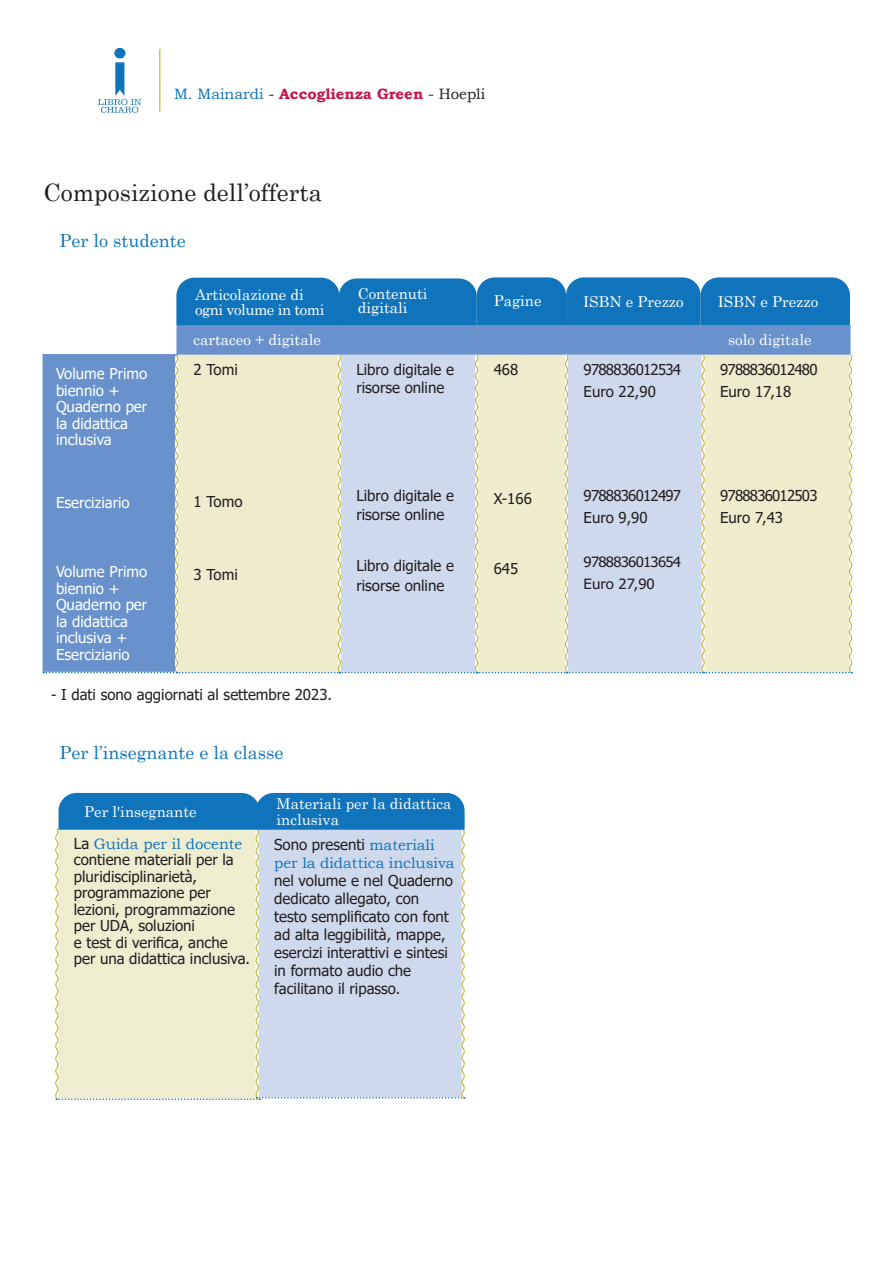
<style>
.page{position:relative;width:893px;height:1263px;background:#fff}
.page>*{position:absolute;margin:0;border:0;box-sizing:border-box;transform-origin:0 0}
.t1{font:24px "Century";color:#231f20}
.t2{font:18px "Century";color:#1074bc}
.t3{font:15px/18px "Tahoma";color:#231f20}
.t4{font:15px/16.5px "Century";color:#fff}
.t5{font:15px/16.5px "Tahoma";color:#fff}
.t6{font:15px/22.5px "Tahoma";letter-spacing:-.05em;color:#231f20}
.t7{font:700 15px "Bookman Old Style";color:#c5164a}
.t8{font:15px "Century";letter-spacing:-.03em;color:#fff}
.t9{font:14.1px "Tahoma";letter-spacing:-.05em;color:#231f20;scale:1.06 1}
.s1{font-weight:400;color:#1074bc}
.s2{font-weight:400;color:#231f20}
.s3{font-family:"Bookman Old Style";color:#1074bc}
</style>
<div class="page">
<hr style="left:159px;top:49px;width:1px;height:63px;background:#bbb12a">
<div style="left:114px;top:48px;width:11px;height:11px;background:#1074bc;border-radius:50%"></div>
<svg style="left:98px;top:62px;width:43px;height:51px"></svg>
<svg style="left:55px;top:793px;width:411px;height:307px;background:#c6d6da"></svg>
<div style="left:176px;top:325px;width:674px;height:29px;background:#6992cc"></div>
<svg style="left:43px;top:354px;width:810px;height:319px;background:#cdd6d6"></svg>
<div style="left:176px;top:277px;width:674px;height:48px;background:#1074bc"></div>
<p class="t7" style="left:174px;top:83px;width:313px"><span class="s1">M. Mainardi</span> <span class="s2">-</span> Accoglienza Green <span class="s2">- Hoepli</span></p>
<p class="t1" style="left:44px;top:172px;width:280px">Composizione dell’offerta</p>
<p class="t2" style="left:60px;top:226px;width:128px">Per lo studente</p>
<p class="t4" style="left:195px;top:285px;width:110px">Articolazione di</p>
<p class="t8" style="left:195px;top:297px;width:131px">ogni volume in tomi</p>
<p class="t4" style="left:358px;top:286px;width:71px;line-height:13.5px">Contenuti digitali</p>
<p class="t4" style="left:494px;top:291px;width:49px">Pagine</p>
<p class="t4" style="left:583px;top:292px;width:102px">ISBN e Prezzo</p>
<p class="t4" style="left:718px;top:292px;width:102px">ISBN e Prezzo</p>
<p class="t5" style="left:56px;top:366px;width:93px">Volume Primo biennio +<br>Quaderno per la didattica inclusiva</p>
<p class="t5" style="left:56px;top:495px;width:75px">Eserciziario</p>
<p class="t5" style="left:56px;top:564px;width:93px">Volume Primo biennio +<br>Quaderno per la didattica inclusiva +</p>
<p class="t5" style="left:56px;top:647px;width:75px">Eserciziario</p>
<p class="t4" style="left:193px;top:330px;width:129px">cartaceo + digitale</p>
<p class="t4" style="left:728px;top:330px;width:85px">solo digitale</p>
<p class="t3" style="left:193px;top:361px;width:46px">2 Tomi</p>
<p class="t3" style="left:356px;top:361px;width:99px">Libro digitale e risorse online</p>
<p class="t3" style="left:494px;top:361px;width:26px">468</p>
<p class="t6" style="left:584px;top:359px;width:99px">9788836012534</p>
<p class="t3" style="left:584px;top:384px;width:74px">Euro 22,90</p>
<p class="t6" style="left:720px;top:359px;width:99px">9788836012480<br>Euro 17,18</p>
<p class="t3" style="left:193px;top:493px;width:50px">1 Tomo</p>
<p class="t3" style="left:193px;top:567px;width:46px">3 Tomi</p>
<p class="t3" style="left:356px;top:486px;width:99px;line-height:19.5px">Libro digitale e risorse online</p>
<p class="t3" style="left:356px;top:557px;width:99px;line-height:19.5px">Libro digitale e risorse online</p>
<p class="t3" style="left:494px;top:490px;width:40px">X-166</p>
<p class="t3" style="left:494px;top:561px;width:26px">645</p>
<p class="t6" style="left:584px;top:485px;width:99px">9788836012497</p>
<p class="t3" style="left:584px;top:510px;width:66px">Euro 9,90</p>
<p class="t9" style="left:584px;top:552px;width:93px">9788836013654</p>
<p class="t9" style="left:584px;top:575px;width:69px">Euro 27,90</p>
<p class="t6" style="left:720px;top:485px;width:99px">9788836012503<br>Euro 7,43</p>
<p class="t3" style="left:51px;top:686px;width:283px">- I dati sono aggiornati al settembre 2023.</p>
<p class="t2" style="left:60px;top:737px;width:226px">Per l’insegnante e la classe</p>
<p class="t4" style="left:84px;top:802px;width:114px">Per l'insegnante</p>
<p class="t3" style="left:74px;top:836px;width:170px;line-height:16.5px">La <span class="s3">Guida per il docente </span>contiene materiali per la</p>
<p class="t3" style="left:74px;top:868px;width:125px">pluridisciplinarietà,</p>
<p class="t3" style="left:74px;top:885px;width:163px;line-height:16.5px">programmazione per lezioni, programmazione per UDA, soluzioni</p>
<p class="t3" style="left:74px;top:935px;width:178px;line-height:16.5px">e test di verifica, anche per una didattica inclusiva.</p>
<p class="t4" style="left:277px;top:794px;width:177px">Materiali per la didattica inclusiva</p>
<p class="t3" style="left:274px;top:836px;width:182px">Sono presenti <span class="s3">materiali per la didattica inclusiva </span>nel volume e nel Quaderno dedicato allegato, con testo semplificato con font ad alta leggibilità, mappe, esercizi interattivi e sintesi in formato audio che facilitano il ripasso.</p>
</div>
